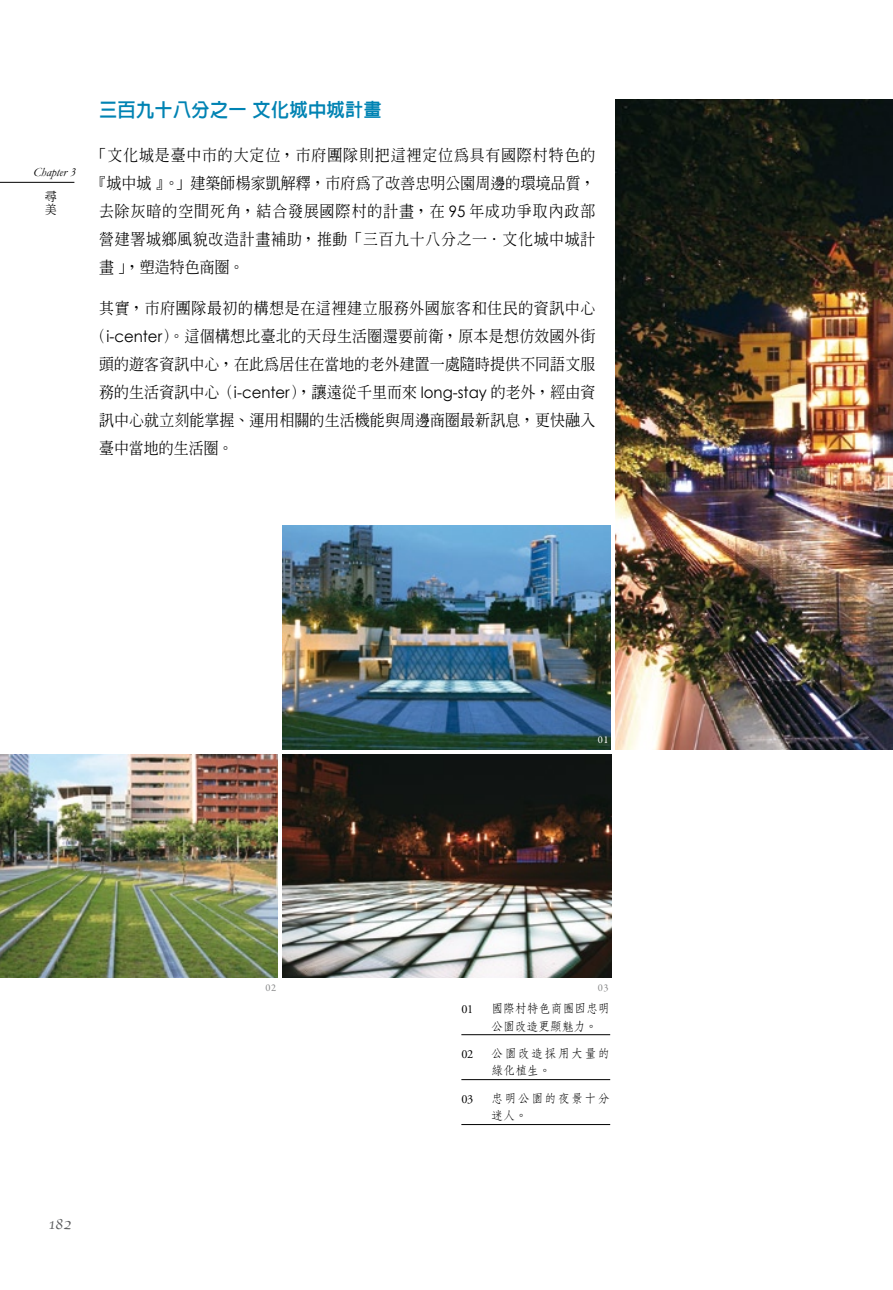
<style>
.page{position:relative;width:893px;height:1290px;background:#fff}
.page>*{position:absolute;margin:0;border:0;box-sizing:border-box;transform-origin:0 0}
.t1{font:19.25px "Lin Gothic Extra";letter-spacing:.01em;color:#0083b3;scale:.95 1}
.t2{font:500 15.75px "Inn Ming";letter-spacing:.02em;color:#000;scale:.95 1}
.t3{font:500 15.75px "Inn Ming";letter-spacing:.055em;color:#000;scale:.95 1}
.t4{font:500 15.75px "Inn Ming";letter-spacing:.06em;color:#000;scale:.95 1}
.t5{font:500 15.75px "Inn Ming";letter-spacing:.045em;color:#000;scale:.95 1}
.t6{font:500 15.75px "Inn Ming";letter-spacing:.04em;color:#000;scale:.95 1}
.t7{font:500 15.75px "Inn Ming";color:#000;scale:.95 1}
.t8{font:15.75px "Apple Chancery";color:#57585a}
.t9{font:italic 12.42px "Garamond";color:#000}
.t10{font:500 12.25px/17.5px "Nan Sung";letter-spacing:.09em;color:#000}
.t11{font:500 12.25px/17.5px "Nan Sung";letter-spacing:-.025em;color:#000}
.t12{font:12.25px "Adobe Garamond Pro";color:#000}
.t13{font:500 12.25px/13px "Inn Ming";color:#000}
.t14{font:10.5px "Garamond Premr Pro";color:#878889}
.t15{font:10.5px "Garamond Premr Pro";color:#fff}
.s1{font-family:"Century Gothic";font-weight:400}
</style>
<div class="page">
<img style="left:615px;top:99px;width:278px;height:650px">
<hr style="left:0;top:182px;width:74px;height:1px;background:#000">
<img style="left:283px;top:754px;width:328px;height:223px">
<img style="left:282px;top:526px;width:329px;height:223px">
<img style="left:0;top:754px;width:278px;height:223px">
<hr style="left:461px;top:1034px;width:149px;height:1px;background:#000">
<hr style="left:461px;top:1079px;width:149px;height:1px;background:#000">
<hr style="left:461px;top:1124px;width:149px;height:1px;background:#000">
<p class="t9" style="left:33px;top:165px;width:44px">Chapter 3</p>
<p class="t13" style="left:45px;top:190px;width:13px">尋美</p>
<p class="t1" style="left:99px;top:99px;width:299px">三百九十八分之一文化城中城計畫</p>
<p class="t3" style="left:92px;top:147px;width:532px">「文化城是臺中市的大定位，市府團隊則把這裡定位為具有國際村特色的</p>
<p class="t2" style="left:92px;top:175px;width:531px">『城中城』。」建築師楊家凱解釋，市府為了改善忠明公園周邊的環境品質，</p>
<p class="t4" style="left:99px;top:203px;width:524px">去除灰暗的空間死角，結合發展國際村的計畫，在 <span class="s1">95</span> 年成功爭取內政部</p>
<p class="t5" style="left:99px;top:231px;width:524px">營建署城鄉風貌改造計畫補助，推動「三百九十八分之一．文化城中城計</p>
<p class="t2" style="left:99px;top:259px;width:154px">畫」，塑造特色商圈。</p>
<p class="t6" style="left:99px;top:300px;width:524px">其實，市府團隊最初的構想是在這裡建立服務外國旅客和住民的資訊中心</p>
<p class="t2" style="left:92px;top:328px;width:532px">（<span class="s1">i-center</span>）。這個構想比臺北的天母生活圈還要前衛，原本是想仿效國外街</p>
<p class="t2" style="left:99px;top:356px;width:524px">頭的遊客資訊中心，在此為居住在當地的老外建置一處隨時提供不同語文服</p>
<p class="t2" style="left:99px;top:384px;width:524px">務的生活資訊中心（<span class="s1">i-center</span>），讓遠從千里而來 <span class="s1">long-stay</span> 的老外，經由資</p>
<p class="t2" style="left:99px;top:412px;width:524px">訊中心就立刻能掌握、運用相關的生活機能與周邊商圈最新訊息，更快融入</p>
<p class="t7" style="left:99px;top:440px;width:143px">臺中當地的生活圈。</p>
<p class="t8" style="left:48px;top:1211px;width:25px">182</p>
<p class="t15" style="left:598px;top:733px;width:12px">01</p>
<p class="t14" style="left:265px;top:981px;width:12px">02</p>
<p class="t14" style="left:598px;top:981px;width:12px">03</p>
<p class="t12" style="left:461px;top:1002px;width:13px">01</p>
<p class="t11" style="left:491px;top:999px;width:121px">國際村特色商圈因忠明公園改造更顯魅力。</p>
<p class="t12" style="left:461px;top:1047px;width:13px">02</p>
<p class="t10" style="left:491px;top:1044px;width:121px">公園改造採用大量的綠化植生。</p>
<p class="t12" style="left:461px;top:1091px;width:13px">03</p>
<p class="t10" style="left:491px;top:1089px;width:121px">忠明公園的夜景十分迷人。</p>
</div>
